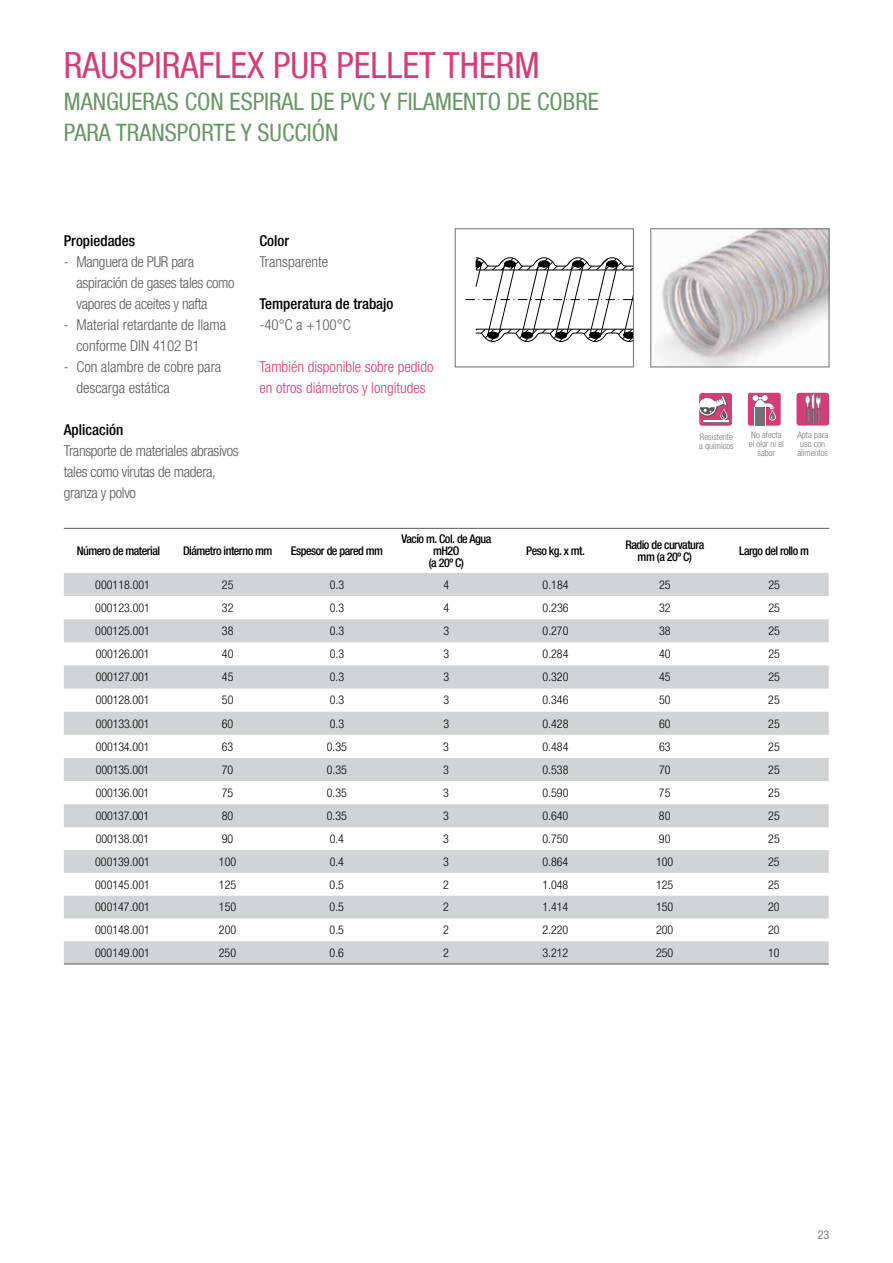
<style>
.page{position:relative;width:893px;height:1263px;background:#fff}
.page>*{position:absolute;margin:0;border:0;box-sizing:border-box;transform-origin:0 0}
.t1{font:condensed 36px "Helvetica Neue LT Com";color:#d13f76}
.t2{font:condensed 24px/31.5px "Helvetica Neue LT Com";color:#699667}
.t3{font:300 condensed 15px/21px "Helvetica Neue LT Com";letter-spacing:-.02em;color:#58595b}
.t4{font:300 condensed 15px/21px "Helvetica Neue LT Com";color:#58595b}
.t5{font:300 condensed 15px/21px "Helvetica Neue LT Com";color:#d13f76}
.t6{font:500 condensed 15px "Helvetica Neue LT Com";color:#000}
.t7{font:300 condensed 12px "Helvetica Neue LT Com";color:#000}
.t8{font:500 condensed 12px/12px "Helvetica Neue LT Com";letter-spacing:-.04em;color:#000;text-align:center}
.t9{font:300 condensed 12px "Helvetica Neue LT Com";color:#58595b}
.t10{font:300 condensed 9px/9px "Helvetica Neue LT Com";color:#797a7d;text-align:center}
</style>
<div class="page">
<div style="left:748px;top:393px;width:33px;height:33px;background:#d13f76;border-radius:2px"></div>
<svg style="left:752px;top:395px;width:24px;height:31px"></svg>
<div style="left:796px;top:393px;width:33px;height:33px;background:#d13f76;border-radius:3px"></div>
<svg style="left:805px;top:394px;width:16px;height:31px"></svg>
<svg style="left:699px;top:393px;width:33px;height:33px"></svg>
<svg style="left:64px;top:573px;width:765px;height:391px;fill:#d1d3d4"></svg>
<hr style="left:64px;top:528px;width:765px;height:1px;background:#58595b">
<hr style="left:64px;top:964px;width:765px;height:1px;background:#58595b">
<img style="left:659px;top:231px;width:168px;height:134px">
<svg style="left:466px;top:257px;width:166px;height:85px"></svg>
<div style="left:455px;top:229px;width:179px;height:138px;border:1px solid #717275"></div>
<h1 class="t1" style="left:64px;top:44px;width:477px">RAUSPIRAFLEX PUR PELLET THERM</h1>
<h2 class="t2" style="left:64px;top:85px;width:537px">MANGUERAS CON ESPIRAL DE PVC Y FILAMENTO DE COBRE<br>PARA TRANSPORTE Y SUCCIÓN</h2>
<p class="t6" style="left:64px;top:232px;width:73px">Propiedades</p>
<p class="t3" style="left:77px;top:252px;width:160px;text-indent:-13px">- Manguera de PUR para aspiración de gases tales como vapores de aceites y nafta</p>
<p class="t4" style="left:77px;top:315px;width:151px;text-indent:-13px">- Material retardante de llama conforme DIN 4102 B1</p>
<p class="t4" style="left:77px;top:357px;width:146px;text-indent:-13px">- Con alambre de cobre para descarga estática</p>
<p class="t6" style="left:64px;top:421px;width:61px">Aplicación</p>
<p class="t3" style="left:64px;top:441px;width:176px">Transporte de materiales abrasivos tales como virutas de madera, granza y polvo</p>
<p class="t6" style="left:259px;top:232px;width:31px">Color</p>
<p class="t4" style="left:259px;top:252px;width:70px">Transparente</p>
<p class="t6" style="left:259px;top:295px;width:136px">Temperatura de trabajo</p>
<p class="t3" style="left:259px;top:315px;width:93px">-40°C a +100°C</p>
<p class="t5" style="left:259px;top:357px;width:175px">También disponible sobre pedido en otros diámetros y longitudes</p>
<p class="t10" style="left:749px;top:430px;width:36px">No afecta el olor ni el sabor</p>
<p class="t10" style="left:699px;top:432px;width:36px;text-align:left">Resistente a químicos</p>
<p class="t10" style="left:797px;top:430px;width:32px">Apta para uso con alimentos</p>
<p class="t8" style="left:77px;top:544px;width:85px">Número de material</p>
<p class="t8" style="left:183px;top:544px;width:91px">Diámetro interno mm</p>
<p class="t8" style="left:291px;top:544px;width:94px">Espesor de pared mm</p>
<p class="t8" style="left:401px;top:532px;width:91px">Vacío m. Col. de Agua mH2O<br>(a 20º C)</p>
<p class="t8" style="left:526px;top:544px;width:60px">Peso kg. x mt.</p>
<p class="t8" style="left:625px;top:538px;width:80px">Radio de curvatura mm (a 20º C)</p>
<p class="t8" style="left:739px;top:544px;width:71px">Largo del rollo m</p>
<p class="t7" style="left:95px;top:578px;width:56px">000118.001</p>
<p class="t7" style="left:222px;top:578px;width:13px">25</p>
<p class="t7" style="left:330px;top:578px;width:16px">0.3</p>
<p class="t7" style="left:443px;top:578px;width:7px">4</p>
<p class="t7" style="left:543px;top:578px;width:27px">0.184</p>
<p class="t7" style="left:659px;top:578px;width:13px">25</p>
<p class="t7" style="left:768px;top:578px;width:13px">25</p>
<p class="t7" style="left:95px;top:601px;width:56px">000123.001</p>
<p class="t7" style="left:222px;top:601px;width:13px">32</p>
<p class="t7" style="left:330px;top:601px;width:16px">0.3</p>
<p class="t7" style="left:443px;top:601px;width:7px">4</p>
<p class="t7" style="left:543px;top:601px;width:27px">0.236</p>
<p class="t7" style="left:659px;top:601px;width:13px">32</p>
<p class="t7" style="left:768px;top:601px;width:13px">25</p>
<p class="t7" style="left:95px;top:624px;width:56px">000125.001</p>
<p class="t7" style="left:222px;top:624px;width:13px">38</p>
<p class="t7" style="left:330px;top:624px;width:16px">0.3</p>
<p class="t7" style="left:443px;top:624px;width:7px">3</p>
<p class="t7" style="left:543px;top:624px;width:27px">0.270</p>
<p class="t7" style="left:659px;top:624px;width:13px">38</p>
<p class="t7" style="left:768px;top:624px;width:13px">25</p>
<p class="t7" style="left:96px;top:647px;width:55px">000126.001</p>
<p class="t7" style="left:222px;top:647px;width:13px">40</p>
<p class="t7" style="left:330px;top:647px;width:16px">0.3</p>
<p class="t7" style="left:443px;top:647px;width:7px">3</p>
<p class="t7" style="left:543px;top:647px;width:27px">0.284</p>
<p class="t7" style="left:659px;top:647px;width:13px">40</p>
<p class="t7" style="left:768px;top:647px;width:13px">25</p>
<p class="t7" style="left:96px;top:670px;width:55px">000127.001</p>
<p class="t7" style="left:222px;top:670px;width:13px">45</p>
<p class="t7" style="left:330px;top:670px;width:16px">0.3</p>
<p class="t7" style="left:443px;top:670px;width:7px">3</p>
<p class="t7" style="left:543px;top:670px;width:27px">0.320</p>
<p class="t7" style="left:659px;top:670px;width:13px">45</p>
<p class="t7" style="left:768px;top:670px;width:13px">25</p>
<p class="t7" style="left:96px;top:693px;width:55px">000128.001</p>
<p class="t7" style="left:222px;top:693px;width:13px">50</p>
<p class="t7" style="left:330px;top:693px;width:16px">0.3</p>
<p class="t7" style="left:443px;top:693px;width:7px">3</p>
<p class="t7" style="left:543px;top:693px;width:27px">0.346</p>
<p class="t7" style="left:659px;top:693px;width:13px">50</p>
<p class="t7" style="left:768px;top:693px;width:13px">25</p>
<p class="t7" style="left:96px;top:716px;width:55px">000133.001</p>
<p class="t7" style="left:222px;top:716px;width:13px">60</p>
<p class="t7" style="left:330px;top:716px;width:16px">0.3</p>
<p class="t7" style="left:443px;top:716px;width:7px">3</p>
<p class="t7" style="left:542px;top:716px;width:27px">0.428</p>
<p class="t7" style="left:659px;top:716px;width:13px">60</p>
<p class="t7" style="left:768px;top:716px;width:13px">25</p>
<p class="t7" style="left:96px;top:739px;width:55px">000134.001</p>
<p class="t7" style="left:222px;top:739px;width:13px">63</p>
<p class="t7" style="left:327px;top:739px;width:22px">0.35</p>
<p class="t7" style="left:443px;top:739px;width:7px">3</p>
<p class="t7" style="left:542px;top:739px;width:27px">0.484</p>
<p class="t7" style="left:659px;top:739px;width:13px">63</p>
<p class="t7" style="left:768px;top:739px;width:13px">25</p>
<p class="t7" style="left:96px;top:763px;width:55px">000135.001</p>
<p class="t7" style="left:222px;top:763px;width:13px">70</p>
<p class="t7" style="left:327px;top:763px;width:22px">0.35</p>
<p class="t7" style="left:443px;top:763px;width:7px">3</p>
<p class="t7" style="left:542px;top:763px;width:27px">0.538</p>
<p class="t7" style="left:659px;top:763px;width:13px">70</p>
<p class="t7" style="left:768px;top:763px;width:13px">25</p>
<p class="t7" style="left:96px;top:786px;width:55px">000136.001</p>
<p class="t7" style="left:222px;top:786px;width:13px">75</p>
<p class="t7" style="left:327px;top:786px;width:22px">0.35</p>
<p class="t7" style="left:443px;top:786px;width:7px">3</p>
<p class="t7" style="left:542px;top:786px;width:27px">0.590</p>
<p class="t7" style="left:659px;top:786px;width:13px">75</p>
<p class="t7" style="left:768px;top:786px;width:13px">25</p>
<p class="t7" style="left:96px;top:809px;width:55px">000137.001</p>
<p class="t7" style="left:222px;top:809px;width:13px">80</p>
<p class="t7" style="left:327px;top:809px;width:22px">0.35</p>
<p class="t7" style="left:443px;top:809px;width:7px">3</p>
<p class="t7" style="left:542px;top:809px;width:27px">0.640</p>
<p class="t7" style="left:659px;top:809px;width:13px">80</p>
<p class="t7" style="left:768px;top:809px;width:13px">25</p>
<p class="t7" style="left:96px;top:832px;width:55px">000138.001</p>
<p class="t7" style="left:222px;top:832px;width:13px">90</p>
<p class="t7" style="left:330px;top:832px;width:16px">0.4</p>
<p class="t7" style="left:443px;top:832px;width:7px">3</p>
<p class="t7" style="left:542px;top:832px;width:27px">0.750</p>
<p class="t7" style="left:659px;top:832px;width:13px">90</p>
<p class="t7" style="left:768px;top:832px;width:13px">25</p>
<p class="t7" style="left:95px;top:855px;width:56px">000139.001</p>
<p class="t7" style="left:219px;top:855px;width:19px">100</p>
<p class="t7" style="left:330px;top:855px;width:16px">0.4</p>
<p class="t7" style="left:443px;top:855px;width:7px">3</p>
<p class="t7" style="left:542px;top:855px;width:27px">0.864</p>
<p class="t7" style="left:656px;top:855px;width:19px">100</p>
<p class="t7" style="left:768px;top:855px;width:13px">25</p>
<p class="t7" style="left:95px;top:877px;width:56px">000145.001</p>
<p class="t7" style="left:219px;top:877px;width:19px">125</p>
<p class="t7" style="left:330px;top:877px;width:16px">0.5</p>
<p class="t7" style="left:443px;top:877px;width:7px">2</p>
<p class="t7" style="left:542px;top:877px;width:27px">1.048</p>
<p class="t7" style="left:656px;top:877px;width:19px">125</p>
<p class="t7" style="left:768px;top:877px;width:13px">25</p>
<p class="t7" style="left:95px;top:900px;width:56px">000147.001</p>
<p class="t7" style="left:219px;top:900px;width:19px">150</p>
<p class="t7" style="left:330px;top:900px;width:16px">0.5</p>
<p class="t7" style="left:443px;top:900px;width:7px">2</p>
<p class="t7" style="left:542px;top:900px;width:27px">1.414</p>
<p class="t7" style="left:656px;top:900px;width:19px">150</p>
<p class="t7" style="left:768px;top:900px;width:13px">20</p>
<p class="t7" style="left:95px;top:923px;width:56px">000148.001</p>
<p class="t7" style="left:219px;top:923px;width:19px">200</p>
<p class="t7" style="left:330px;top:923px;width:16px">0.5</p>
<p class="t7" style="left:443px;top:923px;width:7px">2</p>
<p class="t7" style="left:542px;top:923px;width:27px">2.220</p>
<p class="t7" style="left:656px;top:923px;width:19px">200</p>
<p class="t7" style="left:768px;top:923px;width:13px">20</p>
<p class="t7" style="left:95px;top:946px;width:56px">000149.001</p>
<p class="t7" style="left:219px;top:946px;width:19px">250</p>
<p class="t7" style="left:330px;top:946px;width:16px">0.6</p>
<p class="t7" style="left:443px;top:946px;width:7px">2</p>
<p class="t7" style="left:542px;top:946px;width:27px">3.212</p>
<p class="t7" style="left:656px;top:946px;width:19px">250</p>
<p class="t7" style="left:768px;top:946px;width:13px">10</p>
<p class="t9" style="left:818px;top:1228px;width:13px">23</p>
</div>
